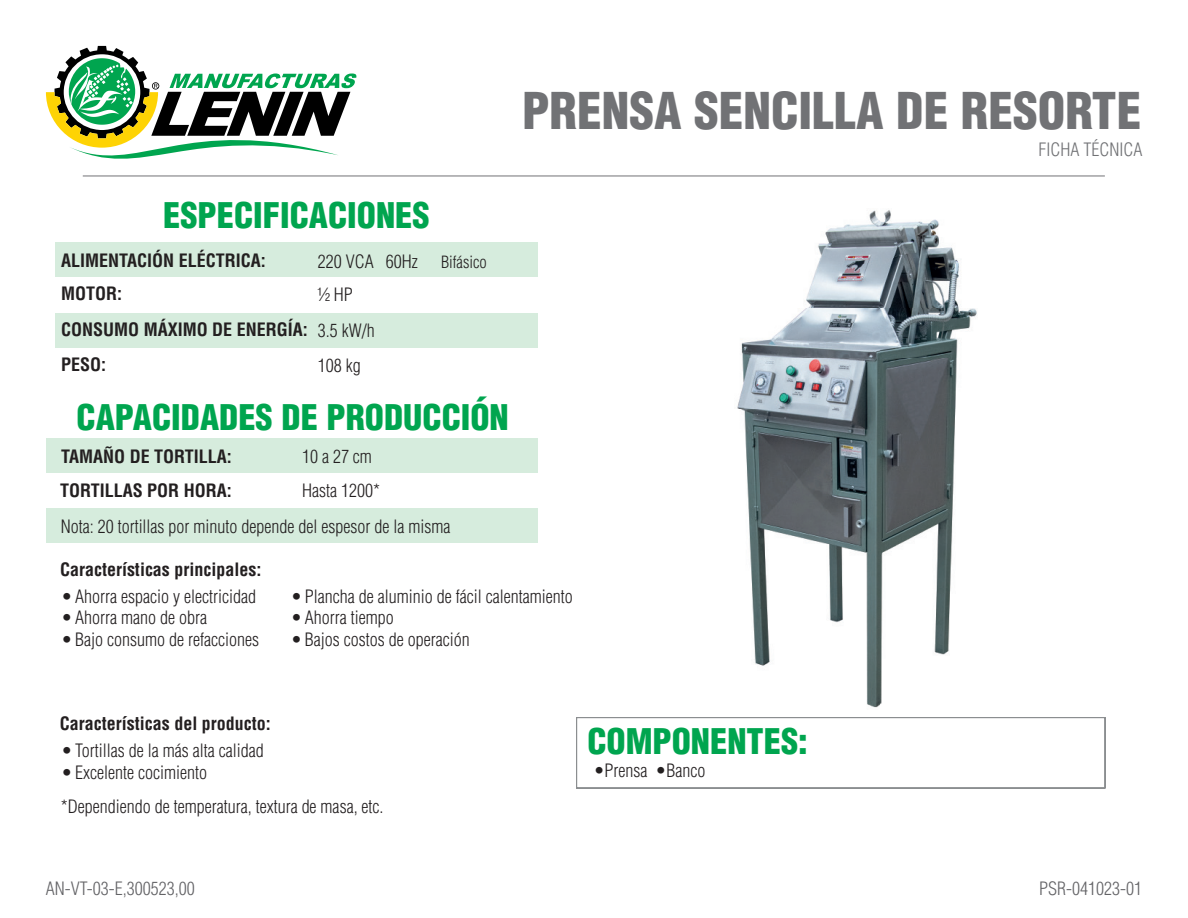
<style>
.page{position:relative;width:1188px;height:918px;background:#fff}
.page>*{position:absolute;margin:0;border:0;box-sizing:border-box;transform-origin:0 0}
.t1{font:900 condensed 49.5px "Helvetica";color:#717275}
.t2{font:900 condensed 34.5px "Helvetica";color:#00a54f}
.t3{font:300 condensed 18px "Helvetica";color:#231f20}
.t4{font:700 condensed 18px/33.6px "Helvetica LT Std";color:#231f20}
.t5{font:300 condensed 18px "Helvetica";color:#636366}
.t6{font:300 condensed 18px "Helvetica LT Std";color:#717275}
.t7{font:300 condensed 16.5px "Helvetica";color:#231f20}
.s1{font-family:"Helvetica LT Std";font-weight:700}
</style>
<div class="page">
<svg style="left:46px;top:46px;width:311px;height:131px"></svg>
<hr style="left:83px;top:176px;width:1022px;height:1px;background:#717275">
<svg style="left:576px;top:717px;width:530px;height:72px"></svg>
<div style="left:46px;top:508px;width:492px;height:35px;background:#d6ecdd"></div>
<div style="left:46px;top:438px;width:492px;height:35px;background:#d6ecdd"></div>
<div style="left:55px;top:242px;width:483px;height:35px;background:#d6ecdd"></div>
<div style="left:55px;top:313px;width:483px;height:35px;background:#d6ecdd"></div>
<img style="left:737px;top:210px;width:240px;height:498px">
<h1 class="t1" style="left:522px;top:80px;width:621px">PRENSA SENCILLA DE RESORTE</h1>
<h2 class="t2" style="left:163px;top:193px;width:268px">ESPECIFICACIONES</h2>
<p class="t4" style="left:61px;top:243px;width:206px">ALIMENTACIÓN ELÉCTRICA:<br>MOTOR:</p>
<p class="t4" style="left:61px;top:312px;width:248px;line-height:34.8px">CONSUMO MÁXIMO DE ENERGÍA:<br>PESO:</p>
<p class="t3" style="left:318px;top:250px;width:101px">220 VCA 60Hz</p>
<p class="t7" style="left:441px;top:251px;width:47px">Bifásico</p>
<p class="t3" style="left:318px;top:283px;width:36px">½ HP</p>
<p class="t3" style="left:318px;top:319px;width:58px">3.5 kW/h</p>
<p class="t3" style="left:318px;top:355px;width:44px">108 kg</p>
<h2 class="t2" style="left:77px;top:395px;width:434px">CAPACIDADES DE PRODUCCIÓN</h2>
<p class="t4" style="left:60px;top:439px;width:173px">TAMAÑO DE TORTILLA:<br>TORTILLAS POR HORA:</p>
<p class="t3" style="left:302px;top:446px;width:71px">10 a 27 cm</p>
<p class="t3" style="left:302px;top:480px;width:79px">Hasta 1200*</p>
<p class="t3" style="left:61px;top:515px;width:391px">Nota: 20 tortillas por minuto depende del espesor de la misma</p>
<p class="t4" style="left:60px;top:552px;width:203px">Características principales:</p>
<p class="t3" style="left:63px;top:585px;width:195px"><span class="s1">•</span> Ahorra espacio y electricidad</p>
<p class="t3" style="left:63px;top:607px;width:146px"><span class="s1">•</span> Ahorra mano de obra</p>
<p class="t3" style="left:63px;top:628px;width:198px"><span class="s1">•</span> Bajo consumo de refacciones</p>
<p class="t3" style="left:293px;top:585px;width:281px"><span class="s1">•</span> Plancha de aluminio de fácil calentamiento</p>
<p class="t3" style="left:293px;top:607px;width:103px"><span class="s1">•</span> Ahorra tiempo</p>
<p class="t3" style="left:293px;top:628px;width:178px"><span class="s1">•</span> Bajos costos de operación</p>
<p class="t4" style="left:60px;top:707px;width:212px">Características del producto:</p>
<p class="t3" style="left:63px;top:740px;width:202px"><span class="s1">•</span> Tortillas de la más alta calidad</p>
<p class="t3" style="left:63px;top:761px;width:146px"><span class="s1">•</span> Excelente cocimiento</p>
<p class="t3" style="left:61px;top:795px;width:324px">*Dependiendo de temperatura, textura de masa, etc.</p>
<p class="t5" style="left:46px;top:878px;width:150px">AN-VT-03-E,300523,00</p>
<h2 class="t2" style="left:587px;top:719px;width:222px">COMPONENTES:</h2>
<p class="t3" style="left:594px;top:759px;width:113px">•Prensa •Banco</p>
<p class="t6" style="left:1039px;top:138px;width:106px">FICHA TÉCNICA</p>
<p class="t5" style="left:1039px;top:878px;width:104px">PSR-041023-01</p>
</div>
